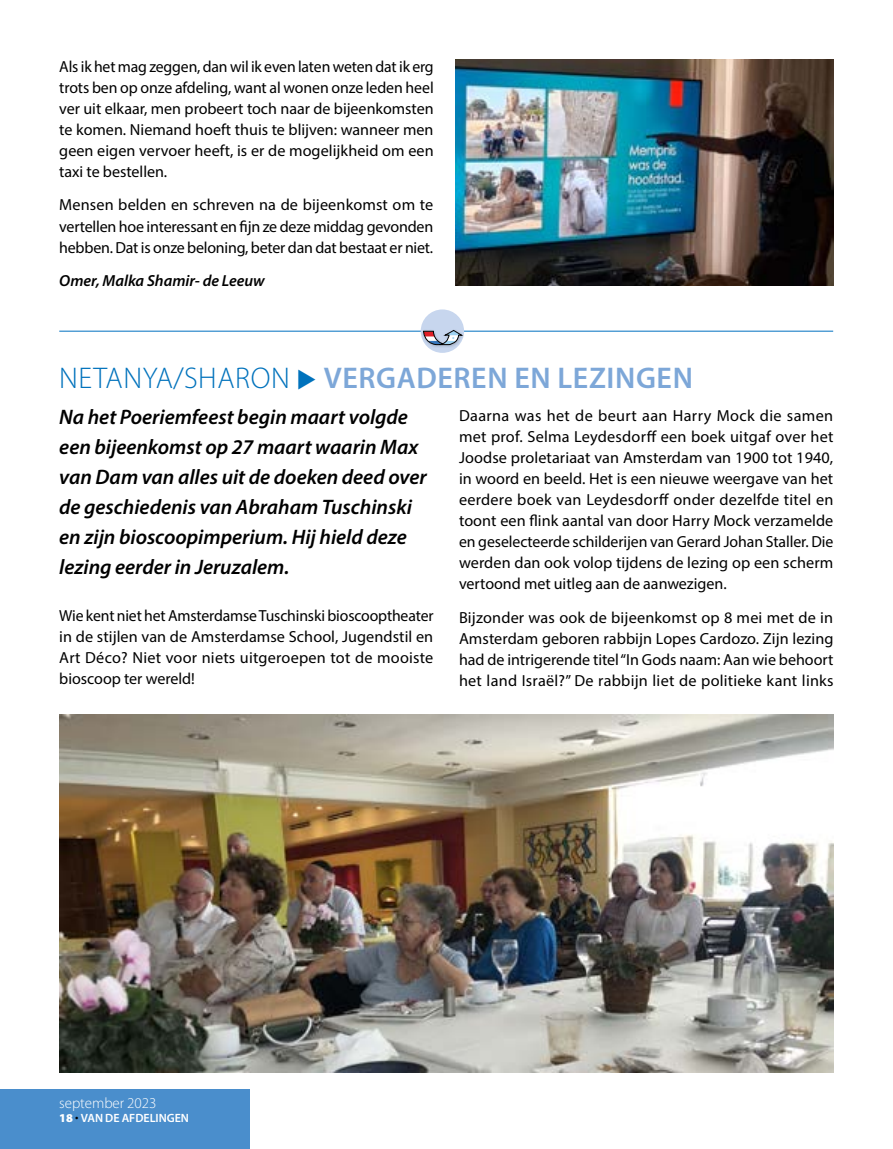
<style>
.page{position:relative;width:893px;height:1149px;background:#fff}
.page>*{position:absolute;margin:0;border:0;box-sizing:border-box;transform-origin:0 0}
.t1{font:600 30px "Myriad Pro";letter-spacing:.02em;color:#7da7d8}
.t2{font:italic 600 21px/30px "Myriad Pro";color:#000}
.t3{font:16.05px/21px "Myriad Pro";letter-spacing:.005em;color:#000;text-align:justify}
.t4{font:italic 600 16.05px "Myriad Pro";color:#000}
.t5{font:300 15px "Myriad Pro";color:#fff}
.t6{font:600 12px "Myriad Pro";color:#fff}
.s1{font-weight:300;color:#0072bc}
.s2{color:#0072bc}
.s3{font-weight:900}
.s4{font-weight:900;color:#000}
</style>
<div class="page">
<hr style="left:59px;top:331px;width:774px;height:1px;background:#0070c0">
<div style="left:421px;top:309px;width:43px;height:44px;background:#c7d6ee;border-radius:50%"></div>
<div style="left:423px;top:329px;width:42px;height:18px;background:#000;opacity:.2"></div>
<svg style="left:423px;top:330px;width:40px;height:15px"></svg>
<img style="left:456px;top:60px;width:377px;height:226px">
<img style="left:59px;top:714px;width:774px;height:357px">
<div style="left:0;top:1089px;width:249px;height:59px;background:#4a8ecc"></div>
<p class="t3" style="left:59px;top:55px;width:376px">Als ik het mag zeggen, dan wil ik even laten weten dat ik erg trots ben op onze afdeling, want al wonen onze leden heel ver uit elkaar, men probeert toch naar de bijeenkomsten te komen. Niemand hoeft thuis te blijven: wanneer men geen eigen vervoer heeft, is er de mogelijkheid om een taxi te bestellen.</p>
<p class="t3" style="left:59px;top:194px;width:376px">Mensen belden en schreven na de bijeenkomst om te vertellen hoe interessant en fijn ze deze middag gevonden hebben. Dat is onze beloning, beter dan dat bestaat er niet.</p>
<p class="t4" style="left:59px;top:270px;width:207px">Omer, Malka Shamir- de Leeuw</p>
<h1 class="t1" style="left:59px;top:358px;width:635px"><span class="s1">NETANYA/SHARON</span> <span class="s2">◆</span> VERGADEREN EN LEZINGEN</h1>
<h2 class="t2" style="left:59px;top:401px;width:369px">Na het Poeriemfeest begin maart volgde een bijeenkomst op 27 maart waarin Max van Dam van alles uit de doeken deed over de geschiedenis van Abraham Tuschinski en zijn bioscoopimperium. Hij hield deze lezing eerder in Jeruzalem.</h2>
<p class="t3" style="left:59px;top:604px;width:376px">Wie kent niet het Amsterdamse Tuschinski bioscooptheater in de stijlen van de Amsterdamse School, Jugendstil en Art Déco? Niet voor niets uitgeroepen tot de mooiste bioscoop ter wereld!</p>
<p class="t3" style="left:459px;top:404px;width:376px">Daarna was het de beurt aan Harry Mock die samen met prof. Selma Leydesdorff een boek uitgaf over het Joodse proletariaat van Amsterdam van 1900 tot 1940, in woord en beeld. Het is een nieuwe weergave van het eerdere boek van Leydesdorff onder dezelfde titel en toont een flink aantal van door Harry Mock verzamelde en geselecteerde schilderijen van Gerard Johan Staller. Die werden dan ook volop tijdens de lezing op een scherm vertoond met uitleg aan de aanwezigen.</p>
<p class="t3" style="left:459px;top:606px;width:376px">Bijzonder was ook de bijeenkomst op 8 mei met de in Amsterdam geboren rabbijn Lopes Cardozo. Zijn lezing had de intrigerende titel “In Gods naam: Aan wie behoort het land Israël?” De rabbijn liet de politieke kant links</p>
<p class="t5" style="left:59px;top:1093px;width:99px">september 2023</p>
<p class="t6" style="left:59px;top:1109px;width:131px"><span class="s3">18</span> <span class="s4">·</span> VAN DE AFDELINGEN</p>
</div>
